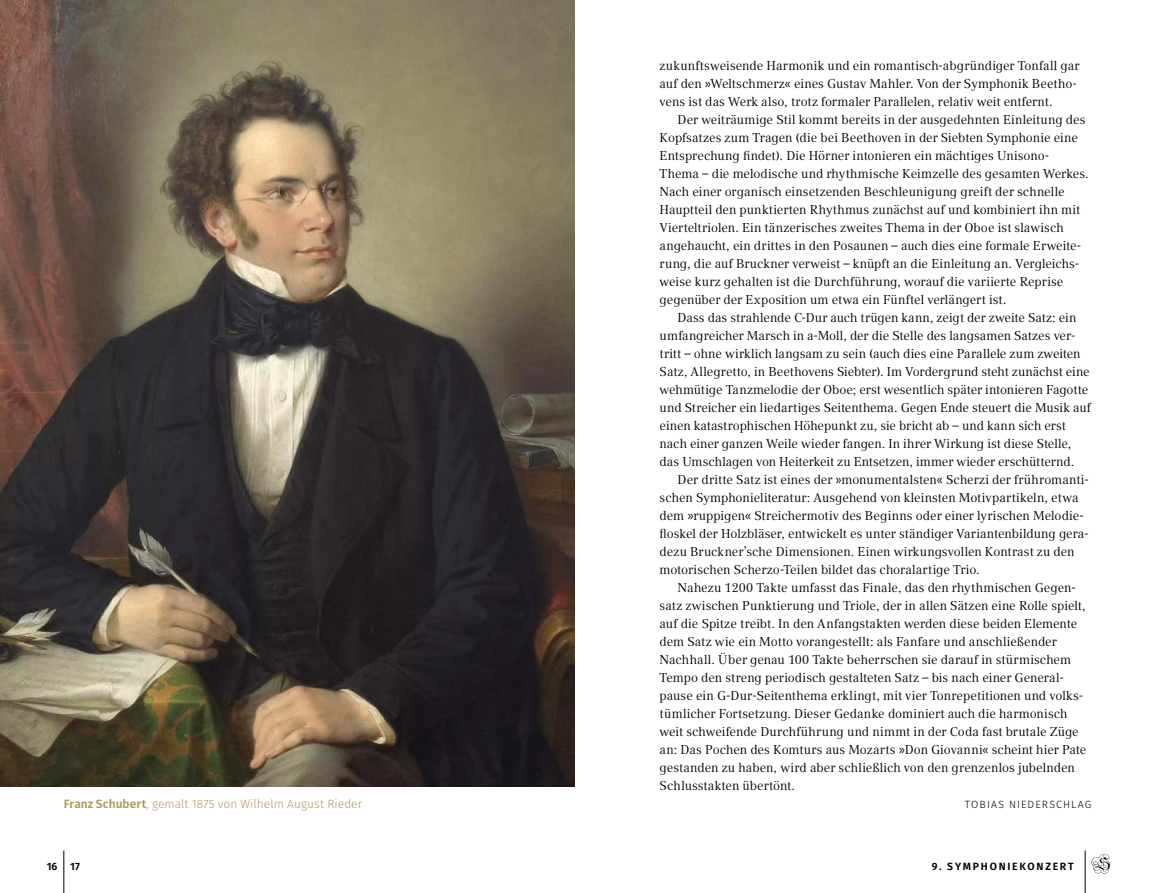
<style>
.page{position:relative;width:1149px;height:893px;background:#fff}
.page>*{position:absolute;margin:0;border:0;box-sizing:border-box;transform-origin:0 0}
.SyKo_Fließtext_Einzug{font:12.75px/18px "Compatil Text LT Pro";letter-spacing:-.005em;color:#000}
.BU_neu{font:300 12px "Fira Sans";color:#ae9a63}
.t1{font:600 10.5px "Fira Sans";letter-spacing:.165em;color:#000}
.Syko_Autor{font:300 10.5px "Fira Sans";letter-spacing:.105em;color:#000}
.s1{font-weight:600}
</style>
<div class="page">
<hr style="left:63px;top:850px;width:1px;height:43px;background:#000">
<hr style="left:1084px;top:850px;width:1px;height:43px;background:#000">
<svg style="left:1091px;top:854px;width:18px;height:20px"></svg>
<img style="left:0;top:0;width:574px;height:787px">
<p class="SyKo_Fließtext_Einzug" style="left:659px;top:56px;width:421px">zukunftsweisende Harmonik und ein romantisch-abgründiger Tonfall gar auf den »Weltschmerz« eines Gustav Mahler. Von der Symphonik Beetho&shy;vens ist das Werk also, trotz formaler Parallelen, relativ weit entfernt.</p>
<p class="SyKo_Fließtext_Einzug" style="left:659px;top:110px;width:430px;text-indent:18px">Der weiträumige Stil kommt bereits in der ausgedehnten Einleitung des Kopfsatzes zum Tragen (die bei Beethoven in der Siebten Symphonie eine Entsprechung findet). Die Hörner intonieren ein mächtiges Unisono-Thema – die melodische und rhythmische Keimzelle des gesamten Werkes.<br>Nach einer organisch einsetzenden Beschleunigung greift der schnelle Hauptteil den punktierten Rhythmus zunächst auf und kombiniert ihn mit Vierteltriolen. Ein tänzerisches zweites Thema in der Oboe ist slawisch angehaucht, ein drittes in den Posaunen – auch dies eine formale Erweite&shy;rung, die auf Bruckner verweist – knüpft an die Einleitung an. Vergleichs&shy;weise kurz gehalten ist die Durchführung, worauf die variierte Reprise gegenüber der Exposition um etwa ein Fünftel verlängert ist.</p>
<p class="SyKo_Fließtext_Einzug" style="left:659px;top:308px;width:432px;text-indent:18px">Dass das strahlende C-Dur auch trügen kann, zeigt der zweite Satz: ein umfangreicher Marsch in a-Moll, der die Stelle des langsamen Satzes ver&shy;tritt – ohne wirklich langsam zu sein (auch dies eine Parallele zum zweiten Satz, Allegretto, in Beethovens Siebter). Im Vordergrund steht zunächst eine wehmütige Tanzmelodie der Oboe; erst wesentlich später intonieren Fagotte und Streicher ein liedartiges Seitenthema. Gegen Ende steuert die Musik auf einen katastrophischen Höhepunkt zu, sie bricht ab – und kann sich erst nach einer ganzen Weile wieder fangen. In ihrer Wirkung ist diese Stelle, das Umschlagen von Heiterkeit zu Entsetzen, immer wieder erschütternd.</p>
<p class="SyKo_Fließtext_Einzug" style="left:659px;top:470px;width:430px;text-indent:18px">Der dritte Satz ist eines der »monumentalsten« Scherzi der frühromanti&shy;schen Symphonieliteratur: Ausgehend von kleinsten Motivpartikeln, etwa dem »ruppigen« Streichermotiv des Beginns oder einer lyrischen Melodie&shy;floskel der Holzbläser, entwickelt es unter ständiger Variantenbildung gera&shy;dezu Bruckner’sche Dimensionen. Einen wirkungsvollen Kontrast zu den motorischen Scherzo-Teilen bildet das choralartige Trio.</p>
<p class="SyKo_Fließtext_Einzug" style="left:659px;top:578px;width:428px;text-indent:18px">Nahezu 1200 Takte umfasst das Finale, das den rhythmischen Gegen&shy;satz zwischen Punktierung und Triole, der in allen Sätzen eine Rolle spielt, auf die Spitze treibt. In den Anfangstakten werden diese beiden Elemente dem Satz wie ein Motto vorangestellt: als Fanfare und anschließender Nachhall. Über genau 100 Takte beherrschen sie darauf in stürmischem Tempo den streng periodisch gestalteten Satz – bis nach einer General&shy;pause ein G-Dur-Seitenthema erklingt, mit vier Tonrepetitionen und volks&shy;tümlicher Fortsetzung. Dieser Gedanke dominiert auch die harmonisch weit schweifende Durchführung und nimmt in der Coda fast brutale Züge an: Das Pochen des Komturs aus Mozarts »Don Giovanni« scheint hier Pate gestanden zu haben, wird aber schließlich von den grenzenlos jubelnden Schlusstakten übertönt.</p>
<p class="BU_neu" style="left:64px;top:795px;width:300px"><span class="s1">Franz Schubert</span>, gemalt 1875 von Wilhelm August Rieder</p>
<p class="Syko_Autor" style="left:964px;top:797px;width:128px">TOBIAS NIEDERSCHLAG</p>
<p class="t1" style="left:47px;top:858px;width:35px">16 17</p>
<p class="t1" style="left:931px;top:858px;width:143px">9. SYMPHONIEKONZERT</p>
</div>
